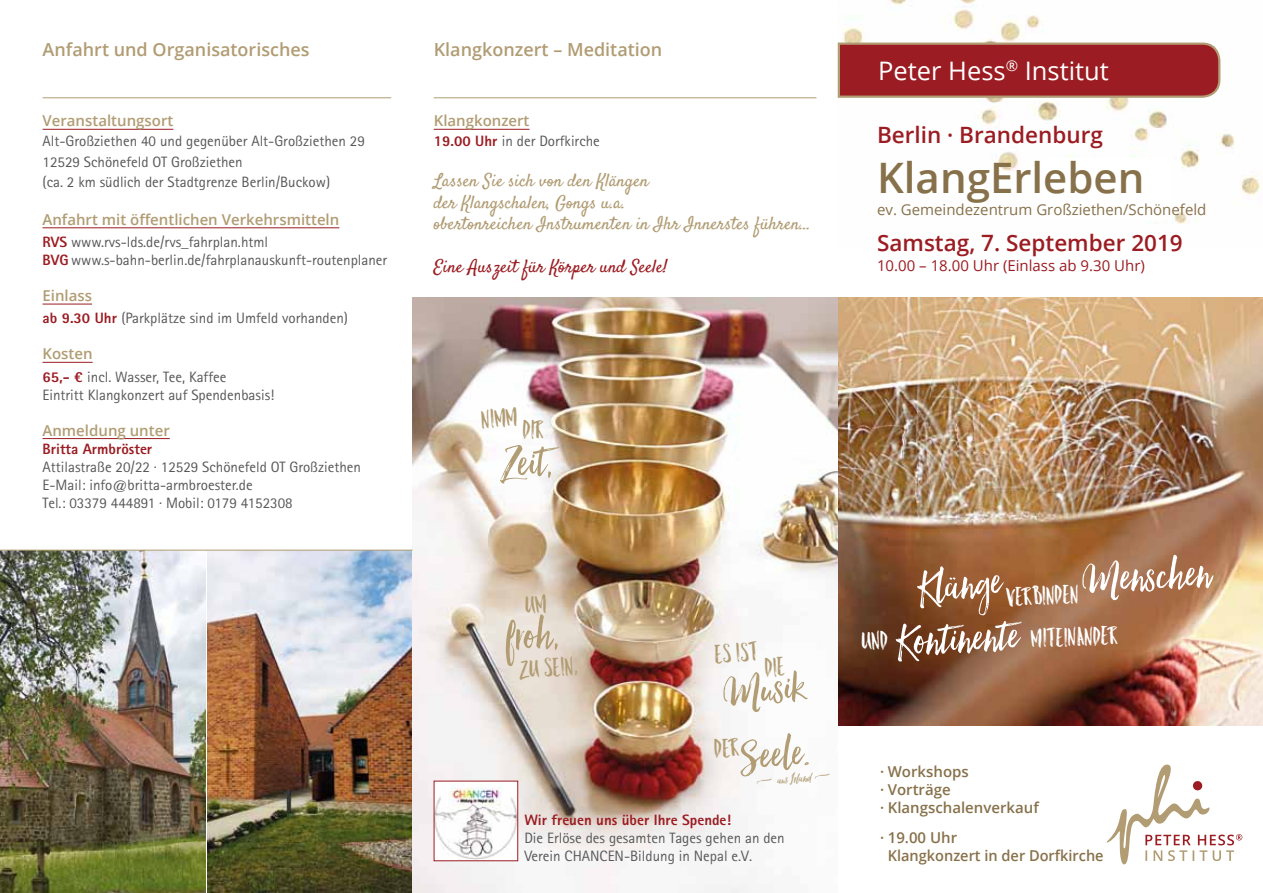
<style>
.page{position:relative;width:1263px;height:893px;background:#fff}
.page>*{position:absolute;margin:0;border:0;box-sizing:border-box;transform-origin:0 0}
.t1{font:54px "Hello Beautiful";color:#fff}
.t2{font:54px "Hello Beautiful";color:#b19c73}
.t3{font:600 42px "Open Sans";color:#87714a}
.t4{font:25.5px "Open Sans";color:#fff}
.t5{font:24px "Hello Beautiful Marker";color:#fff}
.t6{font:24px "Hello Beautiful Marker";color:#b19c73}
.t7{font:600 22.5px "Open Sans";color:#9b1c22}
.t8{font:18px/21.6px "Satisfy";color:#b19c73}
.t9{font:600 18px "Open Sans";color:#b19c73}
.t10{font:18px "Satisfy";color:#9b1c22}
.t11{font:15px/18px "Rotis Sans Serif Std";color:#58585a}
.t12{font:600 15px "Open Sans";color:#b19c73}
.t13{font:600 15px/18px "Open Sans";color:#87714a}
.t14{font:800 15px "Rotis Sans Serif Std";color:#9b1c22}
.t15{font:15px "Open Sans";color:#87714a}
.t16{font:15px "Open Sans";color:#9b1c22}
.t17{font:italic 15px "Hello Beautiful";color:#b19c73}
.s1{font-weight:800;color:#9b1c22}
</style>
<div class="page">
<hr style="left:43px;top:97px;width:348px;height:1px;background:#b19c73">
<hr style="left:43px;top:129px;width:130px;height:1px;background:#9b1c22">
<hr style="left:43px;top:227px;width:296px;height:1px;background:#9b1c22">
<hr style="left:43px;top:304px;width:49px;height:1px;background:#9b1c22">
<hr style="left:43px;top:362px;width:50px;height:1px;background:#9b1c22">
<hr style="left:43px;top:438px;width:127px;height:1px;background:#9b1c22">
<img style="left:843px;top:0;width:418px;height:224px">
<svg style="left:837px;top:41px;width:384px;height:58px;background:#a23334"></svg>
<svg style="left:1107px;top:765px;width:135px;height:99px"></svg>
<img style="left:838px;top:298px;width:425px;height:428px">
<div style="left:1043px;top:159px;width:128px;height:61px;background:#fff"></div>
<svg style="left:949px;top:577px;width:6px;height:3px"></svg>
<hr style="left:434px;top:97px;width:382px;height:1px;background:#b19c73">
<img style="left:0;top:551px;width:205px;height:342px">
<img style="left:208px;top:551px;width:204px;height:342px">
<img style="left:412px;top:298px;width:426px;height:595px">
<hr style="left:434px;top:129px;width:95px;height:1px;background:#9b1c22">
<img style="left:436px;top:783px;width:80px;height:76px">
<hr style="left:0;top:550px;width:412px;height:1px;background:#b19c73">
<svg style="left:861px;top:630px;width:27px;height:20px"></svg>
<svg style="left:525px;top:594px;width:22px;height:20px"></svg>
<svg style="left:764px;top:657px;width:21px;height:20px"></svg>
<svg style="left:714px;top:738px;width:25px;height:20px"></svg>
<p class="t9" style="left:43px;top:37px;width:269px">Anfahrt und Organisatorisches</p>
<p class="t12" style="left:43px;top:111px;width:132px">Veranstaltungsort</p>
<p class="t11" style="left:43px;top:131px;width:324px;line-height:20.1px">Alt-Großziethen 40 und gegenüber Alt-Großziethen 29<br>12529 Schönefeld OT Großziethen<br>(ca. 2 km südlich der Stadtgrenze Berlin/Buckow)</p>
<p class="t12" style="left:43px;top:209px;width:298px">Anfahrt mit öffentlichen Verkehrsmitteln</p>
<p class="t11" style="left:43px;top:233px;width:346px"><span class="s1">RVS</span> www.rvs-lds.de/rvs_fahrplan.html<br><span class="s1">BVG</span> www.s-bahn-berlin.de/fahrplanauskunft-routenplaner</p>
<p class="t12" style="left:43px;top:285px;width:51px">Einlass</p>
<p class="t11" style="left:43px;top:309px;width:307px"><span class="s1">ab 9.30 Uhr</span> (Parkplätze sind im Umfeld vorhanden)</p>
<p class="t12" style="left:43px;top:344px;width:52px">Kosten</p>
<p class="t11" style="left:43px;top:367px;width:233px"><span class="s1">65,- €</span> incl. Wasser, Tee, Kaffee<br>Eintritt Klangkonzert auf Spendenbasis!</p>
<p class="t12" style="left:43px;top:420px;width:129px">Anmeldung unter</p>
<p class="t14" style="left:43px;top:439px;width:111px">Britta Armbröster</p>
<p class="t11" style="left:43px;top:457px;width:320px">Attilastraße 20/22 · 12529 Schönefeld OT Großziethen<br>E-Mail: info@britta-armbroester.de<br>Tel.: 03379 444891 · Mobil: 0179 4152308</p>
<p class="t9" style="left:434px;top:37px;width:230px">Klangkonzert – Meditation</p>
<p class="t12" style="left:434px;top:111px;width:97px">Klangkonzert</p>
<p class="t11" style="left:434px;top:132px;width:168px"><span class="s1">19.00 Uhr</span> in der Dorfkirche</p>
<p class="t8" style="left:434px;top:171px;width:379px">Lassen Sie sich von den Klängen<br>der Klangschalen, Gongs u.a.<br>obertonreichen Instrumenten in Ihr Innerstes führen…</p>
<p class="t10" style="left:434px;top:256px;width:235px">Eine Auszeit für Körper und Seele!</p>
<h3 class="t6" style="left:480px;top:405px;width:38px;rotate:-5deg">Nimm</h3>
<h1 class="t2" style="left:499px;top:434px;width:52px;rotate:-5deg">Zeit,</h1>
<h3 class="t6" style="left:523px;top:415px;width:23px">dir</h3>
<h1 class="t2" style="left:502px;top:606px;width:56px;rotate:-5deg">froh,</h1>
<h3 class="t6" style="left:519px;top:655px;width:60px;rotate:-5deg">zu sein,</h3>
<h3 class="t6" style="left:713px;top:640px;width:45px;rotate:-5deg">es ist</h3>
<h1 class="t2" style="left:719px;top:662px;width:85px;rotate:-5deg">Musik</h1>
<h1 class="t2" style="left:737px;top:727px;width:72px;rotate:-5deg">Seele.</h1>
<p class="t17" style="left:756px;top:773px;width:74px;rotate:-5deg"><sup>c</sup> aus Irland <sup>c</sup></p>
<p class="t14" style="left:524px;top:811px;width:208px">Wir freuen uns über Ihre Spende!</p>
<p class="t11" style="left:524px;top:829px;width:262px">Die Erlöse des gesamten Tages gehen an den<br>Verein CHANCEN-Bildung in Nepal e.V.</p>
<h3 class="t4" style="left:878px;top:53px;width:232px">Peter Hess<sup>®</sup> Institut</h3>
<h3 class="t7" style="left:877px;top:119px;width:227px">Berlin · Brandenburg</h3>
<h2 class="t3" style="left:877px;top:149px;width:269px">KlangErleben</h2>
<p class="t15" style="left:877px;top:199px;width:331px">ev. Gemeindezentrum Großziethen/Schönefeld</p>
<h3 class="t7" style="left:877px;top:227px;width:307px">Samstag, 7. September 2019</h3>
<p class="t16" style="left:877px;top:255px;width:269px">10.00 – 18.00 Uhr (Einlass ab 9.30 Uhr)</p>
<h1 class="t1" style="left:1079px;top:548px;width:132px;rotate:-3deg">Menschen</h1>
<h1 class="t1" style="left:916px;top:557px;width:85px;rotate:-5deg">Klange</h1>
<h3 class="t5" style="left:1006px;top:583px;width:74px;rotate:-3deg">verbinden</h3>
<h1 class="t1" style="left:896px;top:611px;width:123px;rotate:-3deg">Kontinente</h1>
<h3 class="t5" style="left:1031px;top:624px;width:89px;rotate:-2deg">miteinander</h3>
<p class="t13" style="left:880px;top:762px;width:160px">· Workshops<br>· Vorträge<br>· Klangschalenverkauf</p>
<p class="t13" style="left:888px;top:828px;width:217px;text-indent:-8px">· 19.00 Uhr<br>Klangkonzert in der Dorfkirche</p>
</div>
